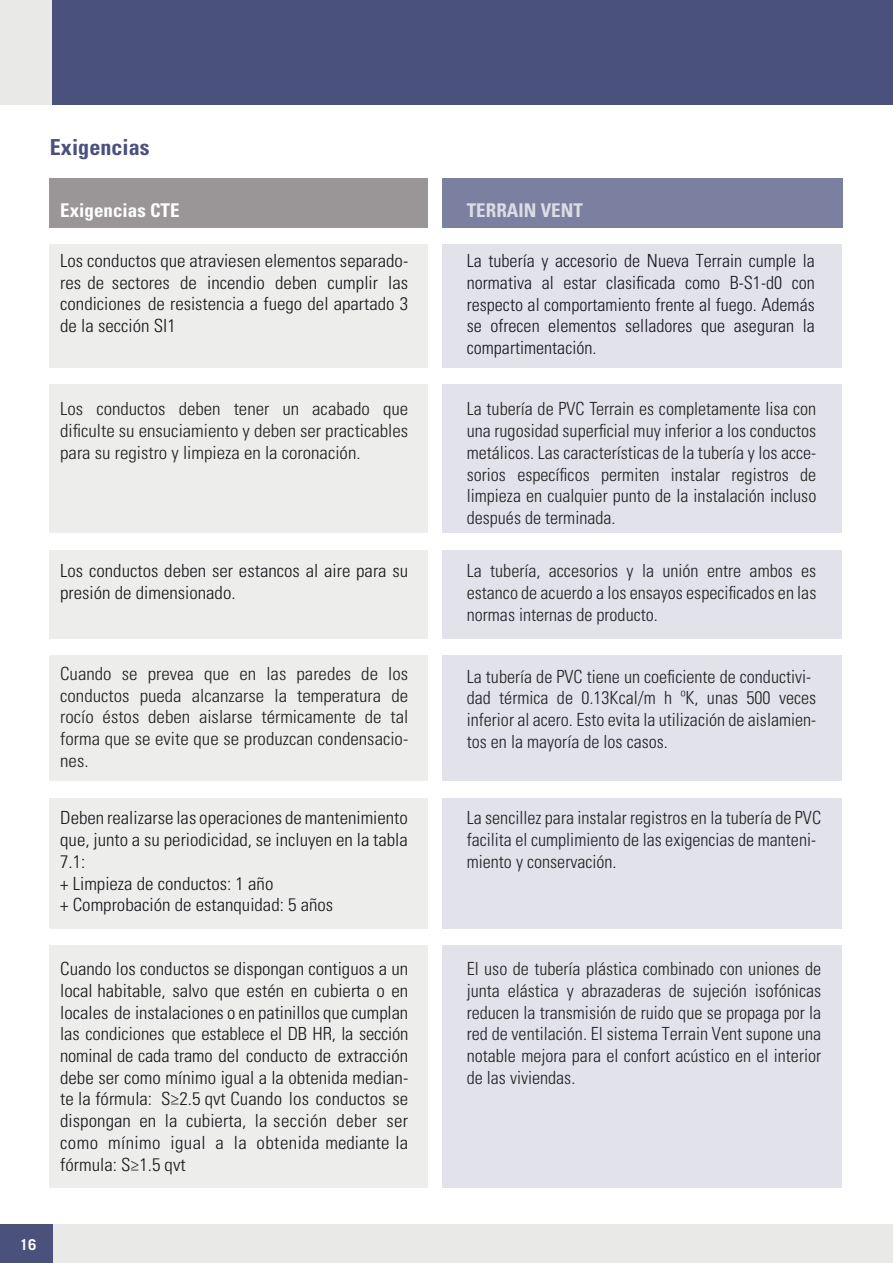
<style>
.page{position:relative;width:893px;height:1263px;background:#fff}
.page>*{position:absolute;margin:0;border:0;box-sizing:border-box;transform-origin:0 0}
.t1{font:700 condensed 22.05px "Univers LT Std";color:#4b517d}
.t2{font:700 condensed 18.9px "Univers LT Std";color:#fff}
.t3{font:300 condensed 18.15px/21.8px "Univers LT Std";color:#221f20;text-align:justify}
.t4{font:300 condensed 18.15px/21.8px "Univers LT Std";color:#1a171c;text-align:justify;scale:1.04 1}
.t5{font:300 condensed 18.15px/21.8px "Univers LT Std";color:#221f20;text-align:justify;scale:1.04 1}
.t6{font:300 condensed 18.15px/21.8px "Univers LT Std";color:#1a171c;text-align:justify}
.t7{font:700 15px "Trade Gothic";color:#fff}
</style>
<div class="page">
<div style="left:49px;top:244px;width:378px;height:123px;background:#edeeec"></div>
<div style="left:49px;top:550px;width:378px;height:88px;background:#edeeec"></div>
<div style="left:49px;top:798px;width:378px;height:131px;background:#edeeec"></div>
<div style="left:49px;top:384px;width:378px;height:149px;background:#edeeec"></div>
<div style="left:49px;top:655px;width:378px;height:126px;background:#edeeec"></div>
<div style="left:49px;top:946px;width:378px;height:242px;background:#edeeec"></div>
<div style="left:49px;top:178px;width:378px;height:49px;background:#9a9697"></div>
<div style="left:442px;top:244px;width:400px;height:123px;background:#e2e3ea"></div>
<div style="left:442px;top:550px;width:400px;height:88px;background:#e2e3ea"></div>
<div style="left:442px;top:798px;width:400px;height:131px;background:#e2e3ea"></div>
<div style="left:442px;top:384px;width:400px;height:149px;background:#e2e3ea"></div>
<div style="left:442px;top:655px;width:400px;height:126px;background:#e2e3ea"></div>
<div style="left:442px;top:946px;width:400px;height:242px;background:#e2e3ea"></div>
<div style="left:442px;top:178px;width:401px;height:49px;background:#7b80a0"></div>
<div style="left:0;top:0;width:893px;height:104px;background:#4b517d"></div>
<div style="left:0;top:0;width:51px;height:104px;background:#e9eae8"></div>
<div style="left:0;top:1225px;width:893px;height:38px;background:#e9eae8"></div>
<div style="left:0;top:1225px;width:52px;height:38px;background:#4b517d"></div>
<p class="t1" style="left:50px;top:134px;width:101px">Exigencias</p>
<p class="t2" style="left:60px;top:199px;width:121px">Exigencias CTE</p>
<p class="t2" style="left:467px;top:199px;width:118px">TERRAIN VENT</p>
<p class="t4" style="left:60px;top:250px;width:336px">Los conductos que atraviesen elementos separado&shy;res de sectores de incendio deben cumplir las condiciones de resistencia a fuego del apartado 3 de la sección SI1</p>
<p class="t5" style="left:60px;top:398px;width:336px">Los conductos deben tener un acabado que dificulte su ensuciamiento y deben ser practicables para su registro y limpieza en la coronación.</p>
<p class="t4" style="left:60px;top:560px;width:336px">Los conductos deben ser estancos al aire para su presión de dimensionado.</p>
<p class="t5" style="left:60px;top:663px;width:336px">Cuando se prevea que en las paredes de los conductos pueda alcanzarse la temperatura de rocío éstos deben aislarse térmicamente de tal forma que se evite que se produzcan condensacio&shy;nes.</p>
<p class="t4" style="left:60px;top:807px;width:336px;text-align:left">Deben realizarse las operaciones de mantenimiento que, junto a su periodicidad, se incluyen en la tabla 7.1:<br>+ Limpieza de conductos: 1 año<br>+ Comprobación de estanquidad: 5 años</p>
<p class="t4" style="left:60px;top:958px;width:336px">Cuando los conductos se dispongan contiguos a un local habitable, salvo que estén en cubierta o en locales de instalaciones o en patinillos que cumplan las condiciones que establece el DB HR, la sección nominal de cada tramo del conducto de extracción debe ser como mínimo igual a la obtenida median&shy;te la fórmula: S≥2.5 qvt Cuando los conductos se dispongan en la cubierta, la sección deber ser como mínimo igual a la obtenida mediante la fórmula: S≥1.5 qvt</p>
<p class="t6" style="left:467px;top:250px;width:350px">La tubería y accesorio de Nueva Terrain cumple la normativa al estar clasificada como B-S1-d0 con respecto al comportamiento frente al fuego. Además se ofrecen elementos selladores que aseguran la compartimentación.</p>
<p class="t3" style="left:467px;top:398px;width:351px">La tubería de PVC Terrain es completamente lisa con una rugosidad superficial muy inferior a los conductos metálicos. Las características de la tubería y los acce&shy;sorios específicos permiten instalar registros de limpieza en cualquier punto de la instalación incluso después de terminada.</p>
<p class="t3" style="left:467px;top:560px;width:351px">La tubería, accesorios y la unión entre ambos es estanco de acuerdo a los ensayos especificados en las normas internas de producto.</p>
<p class="t3" style="left:467px;top:665px;width:351px;text-align:left">La tubería de PVC tiene un coeficiente de conductivi&shy;dad térmica de 0.13Kcal/m h ºK, unas 500 veces inferior al acero. Esto evita la utilización de aislamien&shy;tos en la mayoría de los casos.</p>
<p class="t3" style="left:467px;top:807px;width:356px;text-align:left">La sencillez para instalar registros en la tubería de PVC facilita el cumplimiento de las exigencias de manteni&shy;miento y conservación.</p>
<p class="t3" style="left:467px;top:958px;width:356px">El uso de tubería plástica combinado con uniones de junta elástica y abrazaderas de sujeción isofónicas reducen la transmisión de ruido que se propaga por la red de ventilación. El sistema Terrain Vent supone una notable mejora para el confort acústico en el interior de las viviendas.</p>
<p class="t7" style="left:20px;top:1235px;width:18px">16</p>
</div>
